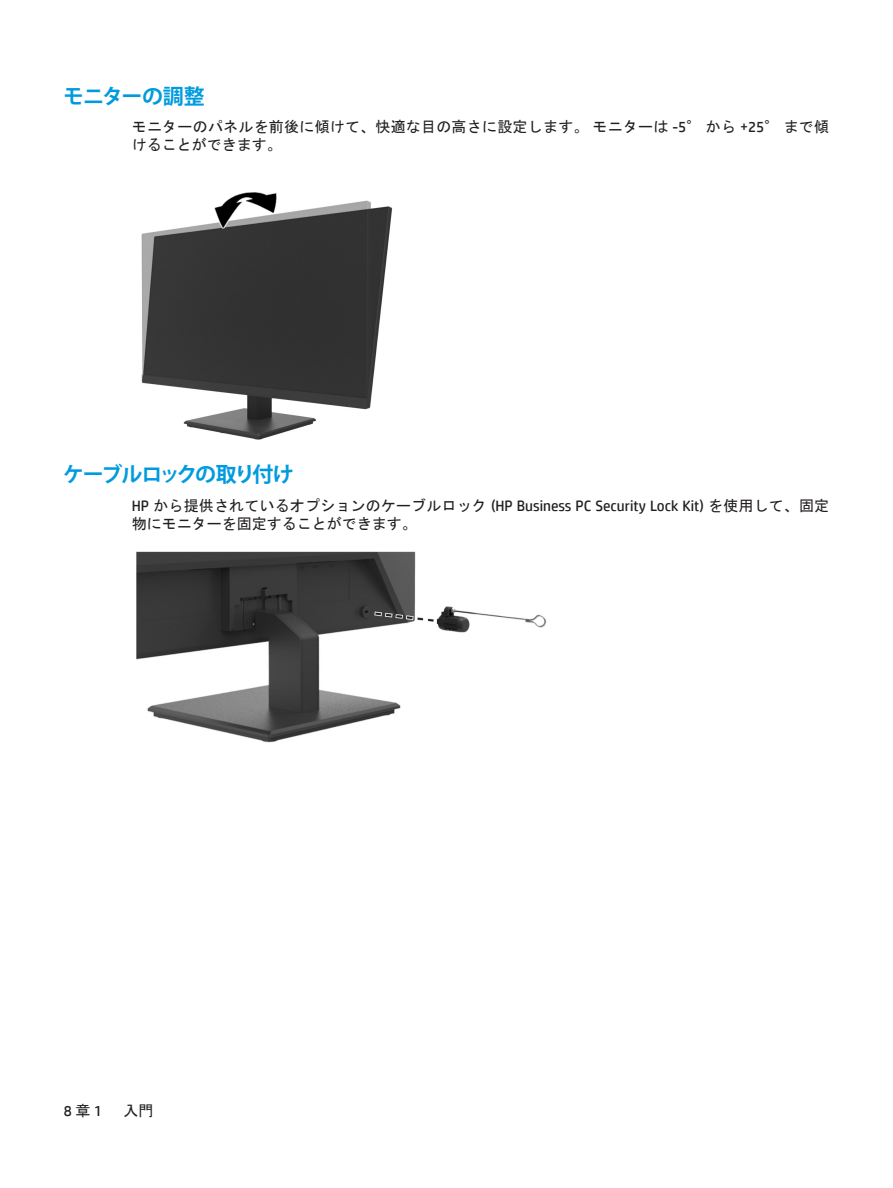
<style>
.page{position:relative;width:893px;height:1188px;background:#fff}
.page>*{position:absolute;margin:0;border:0;box-sizing:border-box;transform-origin:0 0}
.Head_3{font:700 21px "Koz Go Pro";letter-spacing:-.1em;color:#009bde}
.Head_3-2{font:700 21px "Koz Go Pro";letter-spacing:-.035em;color:#009bde}
.t1{font:15px/18px "MS Gothic";letter-spacing:.015em;color:#231f20}
.t2{font:15px "HP Simplified";color:#231f20}
.s1{font-family:"HP Simplified"}
.s2{font-family:"MS Gothic"}
</style>
<div class="page">
<img style="left:141px;top:192px;width:252px;height:248px">
<img style="left:136px;top:551px;width:411px;height:192px">
<p class="Head_3-2" style="left:63px;top:82px;width:143px">モニターの調整</p>
<p class="t1" style="left:132px;top:117px;width:699px">モニターのパネルを前後に傾けて、快適な目の高さに設定します。モニターは <span class="s1">-5</span>° から <span class="s1">+25</span>° まで傾けることができます。</p>
<p class="Head_3" style="left:63px;top:461px;width:233px">ケーブルロックの取り付け</p>
<p class="t1" style="left:132px;top:496px;width:699px"><span class="s1">HP</span> から提供されているオプションのケーブルロック <span class="s1">(HP Business PC Security Lock Kit)</span> を使用して、固定物にモニターを固定することができます。</p>
<p class="t2" style="left:64px;top:1102px;width:40px">8<span class="s2">章</span>1</p>
<p class="t1" style="left:124px;top:1102px;width:31px">入門</p>
</div>
